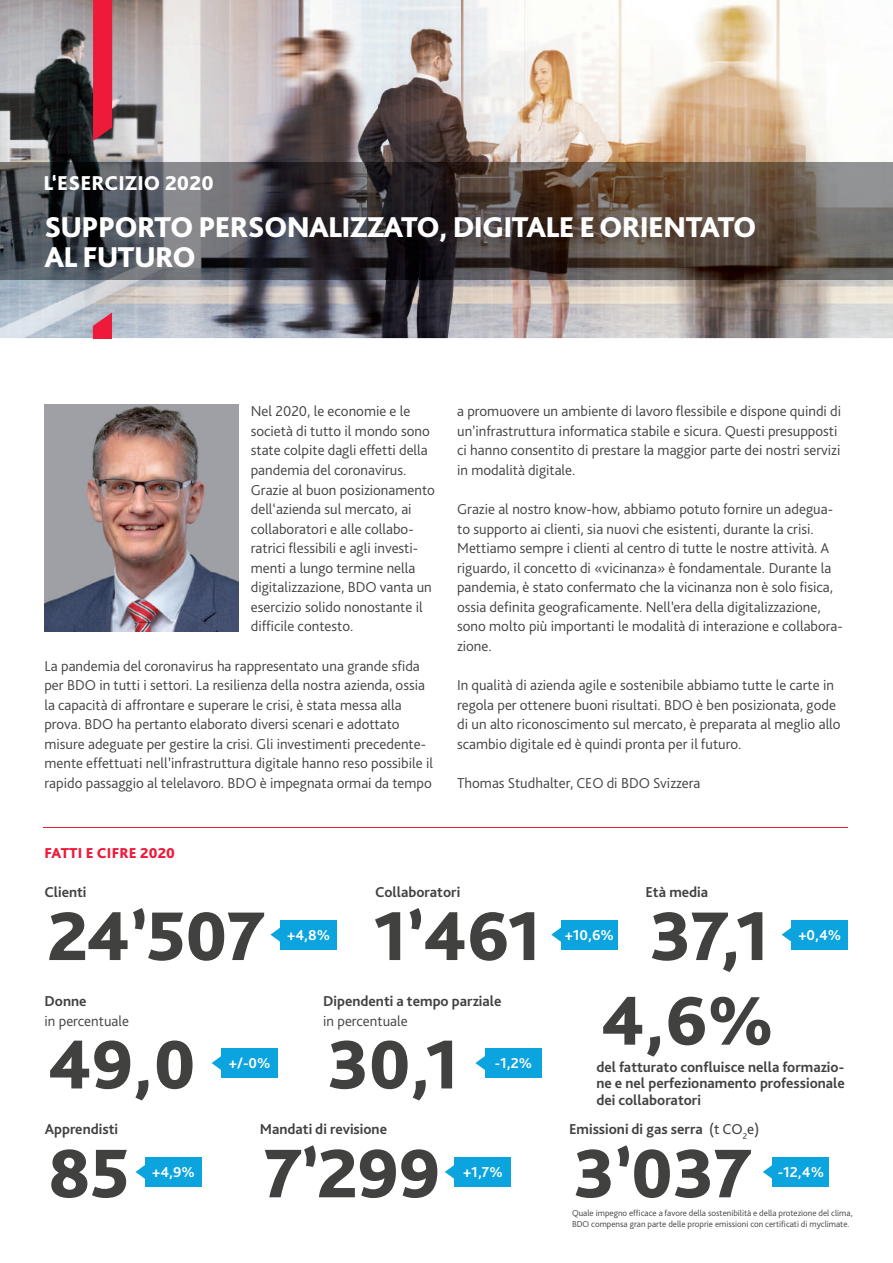
<style>
.page{position:relative;width:893px;height:1263px;background:#fff}
.page>*{position:absolute;margin:0;border:0;box-sizing:border-box;transform-origin:0 0}
.t1{font:800 72px "Bliss Pro";letter-spacing:-.005em;color:#414140}
.t2{font:800 30px/30px "Bliss Pro";letter-spacing:-.025em;color:#fff}
.t3{font:800 21px "Bliss Pro";letter-spacing:.01em;color:#fff}
.t4{font:300 15px/19.5px "Bliss Pro";color:#414140}
.t5{font:700 15px/16.5px "Bliss Pro";color:#414140;text-align:justify}
.t6{font:700 15px "Bliss Pro";color:#fff}
.t7{font:800 15px "Bliss Pro";letter-spacing:.01em;color:#ed1a3a}
.t8{font:300 9px/11.2px "Bliss Pro";color:#414140}
.s1{font-weight:400}
</style>
<div class="page">
<img style="left:0;top:0;width:892px;height:338px">
<svg style="left:93px;top:313px;width:19px;height:25px"></svg>
<svg style="left:93px;top:0;width:19px;height:141px;background:#e51d3b"></svg>
<hr style="left:43px;top:827px;width:804px;height:1px;background:#ed1a3a">
<div style="left:280px;top:920px;width:57px;height:30px;background:#0ca4de"></div>
<svg style="left:270px;top:927px;width:10px;height:15px"></svg>
<div style="left:561px;top:920px;width:56px;height:30px;background:#0ca4de"></div>
<svg style="left:551px;top:927px;width:10px;height:15px"></svg>
<div style="left:221px;top:1048px;width:57px;height:30px;background:#0ca4de"></div>
<svg style="left:212px;top:1056px;width:9px;height:14px"></svg>
<div style="left:485px;top:1048px;width:56px;height:30px;background:#0ca4de"></div>
<svg style="left:475px;top:1056px;width:10px;height:14px"></svg>
<div style="left:791px;top:920px;width:57px;height:30px;background:#0ca4de"></div>
<svg style="left:781px;top:928px;width:10px;height:14px"></svg>
<div style="left:145px;top:1157px;width:57px;height:30px;background:#0ca4de"></div>
<svg style="left:135px;top:1165px;width:10px;height:14px"></svg>
<div style="left:454px;top:1157px;width:57px;height:30px;background:#0ca4de"></div>
<svg style="left:445px;top:1165px;width:9px;height:14px"></svg>
<div style="left:772px;top:1157px;width:57px;height:30px;background:#0ca4de"></div>
<svg style="left:763px;top:1165px;width:9px;height:14px"></svg>
<img style="left:0;top:162px;width:892px;height:117px">
<img style="left:44px;top:405px;width:194px;height:227px">
<h3 class="t3" style="left:43px;top:175px;width:172px">L‘ESERCIZIO 2020</h3>
<h2 class="t2" style="left:44px;top:214px;width:713px">SUPPORTO PERSONALIZZATO, DIGITALE E ORIENTATO<br>AL FUTURO</h2>
<p class="t4" style="left:251px;top:403px;width:186px">Nel 2020, le economie e le società di tutto il mondo sono state colpite dagli effetti della pandemia del coronavirus.<br>Grazie al buon posizionamento dell‘azienda sul mercato, ai collaboratori e alle collabo&shy;ratrici flessibili e agli investi&shy;menti a lungo termine nella digitalizzazione, BDO vanta un esercizio solido nonostante il difficile contesto.</p>
<p class="t4" style="left:44px;top:657px;width:390px">La pandemia del coronavirus ha rappresentato una grande sfida per BDO in tutti i settori. La resilienza della nostra azienda, ossia la capacità di affrontare e superare le crisi, è stata messa alla prova. BDO ha pertanto elaborato diversi scenari e adottato misure adeguate per gestire la crisi. Gli investimenti precedente&shy;mente effettuati nell’infrastruttura digitale hanno reso possibile il rapido passaggio al telelavoro. BDO è impegnata ormai da tempo</p>
<p class="t7" style="left:44px;top:847px;width:132px">FATTI E CIFRE 2020</p>
<p class="t4" style="left:457px;top:403px;width:385px">a promuovere un ambiente di lavoro flessibile e dispone quindi di un’infrastruttura informatica stabile e sicura. Questi presupposti ci hanno consentito di prestare la maggior parte dei nostri servizi in modalità digitale.</p>
<p class="t4" style="left:457px;top:501px;width:387px">Grazie al nostro know-how, abbiamo potuto fornire un adegua&shy;to supporto ai clienti, sia nuovi che esistenti, durante la crisi.<br>Mettiamo sempre i clienti al centro di tutte le nostre attività. A riguardo, il concetto di «vicinanza» è fondamentale. Durante la pandemia, è stato confermato che la vicinanza non è solo fisica, ossia definita geograficamente. Nell’era della digitalizzazione, sono molto più importanti le modalità di interazione e collabora&shy;zione.</p>
<p class="t4" style="left:457px;top:677px;width:385px">In qualità di azienda agile e sostenibile abbiamo tutte le carte in regola per ottenere buoni risultati. BDO è ben posizionata, gode di un alto riconoscimento sul mercato, è preparata al meglio allo scambio digitale ed è quindi pronta per il futuro.</p>
<p class="t4" style="left:457px;top:775px;width:245px">Thomas Studhalter, CEO di BDO Svizzera</p>
<p class="t5" style="left:44px;top:885px;width:44px">Clienti</p>
<h1 class="t1" style="left:48px;top:908px;width:218px">24’507</h1>
<p class="t6" style="left:287px;top:929px;width:44px">+4,8%</p>
<p class="t5" style="left:375px;top:885px;width:86px">Collaboratori</p>
<h1 class="t1" style="left:373px;top:908px;width:169px">1’461</h1>
<p class="t6" style="left:564px;top:929px;width:51px">+10,6%</p>
<p class="t5" style="left:645px;top:885px;width:64px">Età media</p>
<h1 class="t1" style="left:649px;top:908px;width:121px">37,1</h1>
<p class="t6" style="left:798px;top:929px;width:44px">+0,4%</p>
<p class="t5" style="left:44px;top:994px;width:44px">Donne</p>
<h1 class="t1" style="left:48px;top:1037px;width:149px">49,0</h1>
<p class="t4" style="left:44px;top:1012px;width:86px">in percentuale</p>
<p class="t6" style="left:229px;top:1057px;width:43px">+/-0%</p>
<p class="t5" style="left:323px;top:994px;width:180px">Dipendenti a tempo parziale</p>
<h1 class="t1" style="left:327px;top:1037px;width:133px">30,1</h1>
<p class="t4" style="left:323px;top:1012px;width:86px">in percentuale</p>
<p class="t6" style="left:494px;top:1057px;width:39px">-1,2%</p>
<h1 class="t1" style="left:600px;top:993px;width:175px">4,6%</h1>
<p class="t5" style="left:596px;top:1060px;width:250px">del fatturato confluisce nella formazio&shy;ne e nel perfezionamento professionale dei collaboratori</p>
<p class="t5" style="left:45px;top:1123px;width:75px">Apprendisti</p>
<h1 class="t1" style="left:48px;top:1146px;width:83px">85</h1>
<p class="t6" style="left:152px;top:1166px;width:44px">+4,9%</p>
<p class="t5" style="left:260px;top:1123px;width:129px">Mandati di revisione</p>
<h1 class="t1" style="left:264px;top:1146px;width:178px">7’299</h1>
<p class="t6" style="left:463px;top:1166px;width:41px">+1,7%</p>
<p class="t5" style="left:569px;top:1123px;width:192px">Emissioni di gas serra <span class="s1">(t CO</span><sub>2</sub><span class="s1">e)</span></p>
<h1 class="t1" style="left:573px;top:1146px;width:179px">3’037</h1>
<p class="t6" style="left:777px;top:1166px;width:48px">-12,4%</p>
<p class="t8" style="left:572px;top:1208px;width:282px">Quale impegno efficace a favore della sostenibilità e della protezione del clima,<br>BDO compensa gran parte delle proprie emissioni con certificati di myclimate.</p>
</div>
